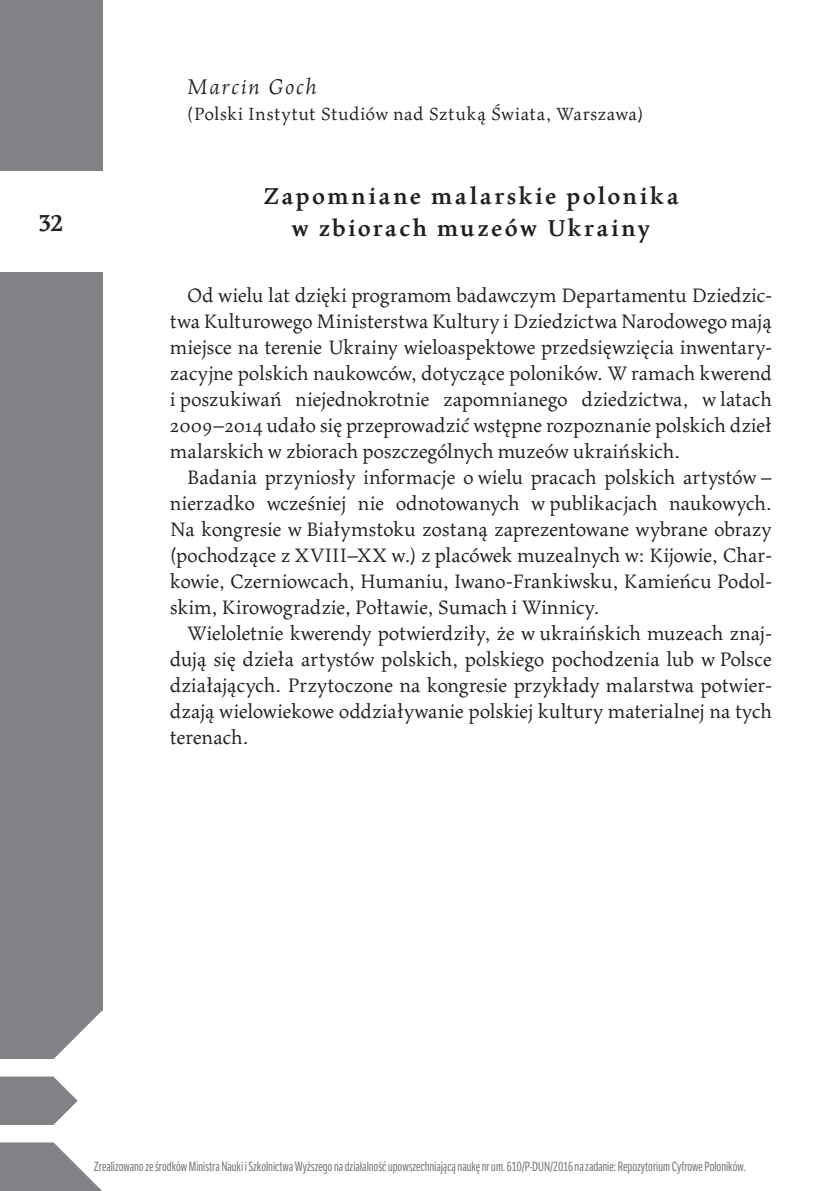
<style>
.page{position:relative;width:840px;height:1191px;background:#fff}
.page>*{position:absolute;margin:0;border:0;box-sizing:border-box;transform-origin:0 0}
.t1{font:700 28px "Maiola";color:#231f20}
.t2{font:700 26px/32px "Maiola";letter-spacing:.1em;color:#231f20;text-align:center}
.t3{font:italic 24px "Maiola";letter-spacing:.07em;color:#231f20}
.t4{font:22px/26px "Maiola";color:#231f20;text-align:justify}
.t5{font:20px "Maiola";letter-spacing:.015em;color:#231f20}
.t6{font:13px "LFT Etica Compressed";color:#787878}
</style>
<div class="page">
<div style="left:0;top:272px;width:102px;height:739px;background:#808285"></div>
<div style="left:0;top:0;width:102px;height:170px;background:#808285"></div>
<svg style="left:0;top:1142px;width:102px;height:49px"></svg>
<svg style="left:0;top:1011px;width:102px;height:48px"></svg>
<svg style="left:0;top:1076px;width:78px;height:49px"></svg>
<p class="t1" style="left:39px;top:203px;width:25px">32</p>
<p class="t3" style="left:187px;top:71px;width:131px">Marcin Goch</p>
<p class="t5" style="left:187px;top:100px;width:457px">(Polski Instytut Studiów nad Sztuką Świata, Warszawa)</p>
<p class="t2" style="left:263px;top:179px;width:417px">Zapomniane malarskie polonika w zbiorach muzeów Ukrainy</p>
<p class="t4" style="left:170px;top:282px;width:603px;text-indent:17px">Od wielu lat dzięki programom badawczym Departamentu Dziedzic&shy;twa Kulturowego Ministerstwa Kultury i Dziedzictwa Narodowego mają miejsce na terenie Ukrainy wieloaspektowe przedsięwzięcia inwentary&shy;zacyjne polskich naukowców, dotyczące poloników. W ramach kwerend i poszukiwań niejednokrotnie zapomnianego dziedzictwa, w latach 2009–2014 udało się przeprowadzić wstępne rozpoznanie polskich dzieł malarskich w zbiorach poszczególnych muzeów ukraińskich.</p>
<p class="t4" style="left:170px;top:464px;width:603px;text-indent:17px">Badania przyniosły informacje o wielu pracach polskich artystów – nierzadko wcześniej nie odnotowanych w publikacjach naukowych.<br>Na kongresie w Białymstoku zostaną zaprezentowane wybrane obrazy (pochodzące z XVIII–XX w.) z placówek muzealnych w: Kijowie, Char&shy;kowie, Czerniowcach, Humaniu, Iwano-Frankiwsku, Kamieńcu Podol&shy;skim, Kirowogradzie, Połtawie, Sumach i Winnicy.</p>
<p class="t4" style="left:170px;top:620px;width:603px;text-indent:17px">Wieloletnie kwerendy potwierdziły, że w ukraińskich muzeach znaj&shy;dują się dzieła artystów polskich, polskiego pochodzenia lub w Polsce działających. Przytoczone na kongresie przykłady malarstwa potwier&shy;dzają wielowiekowe oddziaływanie polskiej kultury materialnej na tych terenach.</p>
<p class="t6" style="left:94px;top:1159px;width:653px">Zrealizowano ze środków Ministra Nauki i Szkolnictwa Wyższego na działalność upowszechniającą naukę nr um. 610/P-DUN/2016 na zadanie: Repozytorium Cyfrowe Poloników.</p>
</div>
